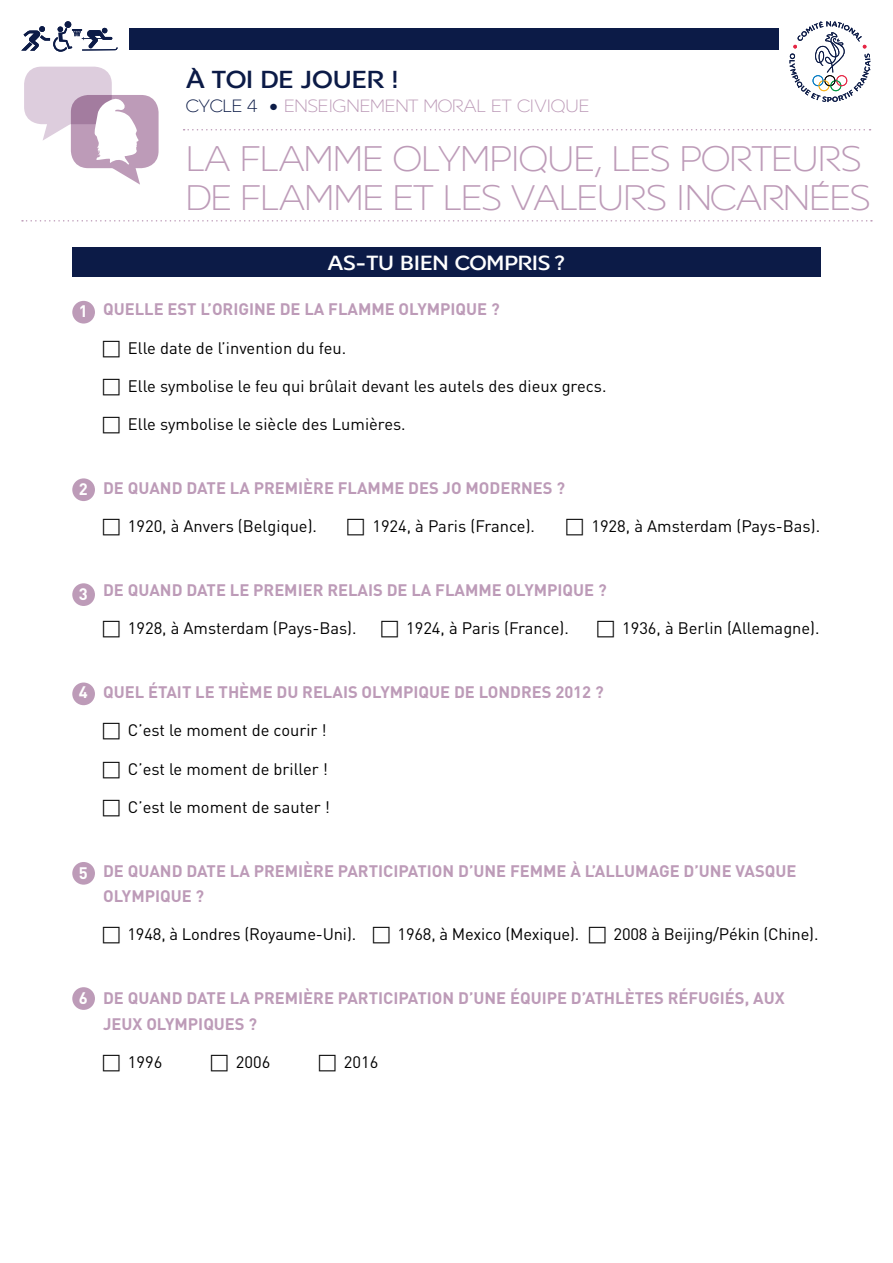
<style>
.page{position:relative;width:893px;height:1263px;background:#fff}
.page>*{position:absolute;margin:0;border:0;box-sizing:border-box;transform-origin:0 0}
.t1{font:300 39px/39px "Franceolympique";letter-spacing:-.01em;color:#bd9bb8}
.t2{font:500 27px "Franceolympique";letter-spacing:-.01em;color:#0c1b47}
.t3{font:500 22.5px "Franceolympique";color:#fff}
.t4{font:300 19.5px "Franceolympique";letter-spacing:-.01em;color:#bd9bb8}
.t5{font:16.5px "DIN";color:#000}
.t6{font:700 16.5px/25.5px "DIN";color:#bd9bb8}
.t7{font:700 16.5px "DIN";color:#fff}
.s1{color:#0c1b47}
</style>
<div class="page">
<div style="left:72px;top:247px;width:749px;height:29px;background:#0c1b47"></div>
<div style="left:72px;top:301px;width:23px;height:23px;background:#bd9bb8;border-radius:50%"></div>
<div style="left:72px;top:478px;width:23px;height:23px;background:#bd9bb8;border-radius:50%"></div>
<div style="left:72px;top:583px;width:23px;height:23px;background:#bd9bb8;border-radius:50%"></div>
<div style="left:72px;top:682px;width:23px;height:23px;background:#bd9bb8;border-radius:50%"></div>
<div style="left:72px;top:862px;width:23px;height:23px;background:#bd9bb8;border-radius:50%"></div>
<div style="left:72px;top:987px;width:23px;height:23px;background:#bd9bb8;border-radius:50%"></div>
<svg style="left:184px;top:129px;width:686px;height:1px"></svg>
<svg style="left:22px;top:220px;width:850px;height:2px"></svg>
<div style="left:24px;top:67px;width:88px;height:57px;background:#ddcddd;border-radius:17px"></div>
<svg style="left:43px;top:118px;width:28px;height:23px"></svg>
<svg style="left:71px;top:95px;width:88px;height:73px;background:#b795b3"></svg>
<div style="left:65px;top:21px;width:6px;height:7px;background:#0c1b47;border-radius:50%"></div>
<svg style="left:21px;top:26px;width:97px;height:26px"></svg>
<div style="left:130px;top:29px;width:649px;height:21px;background:#0c1b47"></div>
<svg style="left:789px;top:21px;width:81px;height:81px"></svg>
<svg style="left:94px;top:97px;width:46px;height:88px"></svg>
<h2 class="t2" style="left:186px;top:63px;width:214px">À TOI DE JOUER !</h2>
<p class="t4" style="left:186px;top:94px;width:405px"><span class="s1">CYCLE 4 •</span> ENSEIGNEMENT MORAL ET CIVIQUE</p>
<h1 class="t1" style="left:186px;top:138px;width:686px">LA FLAMME OLYMPIQUE, LES PORTEURS<br>DE FLAMME ET LES VALEURS INCARNÉES</h1>
<p class="t7" style="left:79px;top:300px;width:10px">1</p>
<h3 class="t3" style="left:327px;top:250px;width:239px">AS-TU BIEN COMPRIS ?</h3>
<p class="t6" style="left:103px;top:296px;width:398px">QUELLE EST L’ORIGINE DE LA FLAMME OLYMPIQUE ?</p>
<p class="t5" style="left:128px;top:337px;width:220px">Elle date de l’invention du feu.</p>
<p class="t5" style="left:128px;top:376px;width:480px">Elle symbolise le feu qui brûlait devant les autels des dieux grecs.</p>
<p class="t5" style="left:128px;top:414px;width:279px">Elle symbolise le siècle des Lumières.</p>
<p class="t7" style="left:79px;top:478px;width:10px">2</p>
<p class="t6" style="left:103px;top:475px;width:463px">DE QUAND DATE LA PREMIÈRE FLAMME DES JO MODERNES ?</p>
<p class="t5" style="left:128px;top:516px;width:191px">1920, à Anvers (Belgique).</p>
<p class="t5" style="left:372px;top:516px;width:164px">1924, à Paris (France).</p>
<p class="t5" style="left:591px;top:516px;width:230px">1928, à Amsterdam (Pays-Bas).</p>
<p class="t7" style="left:79px;top:583px;width:10px">3</p>
<p class="t6" style="left:103px;top:577px;width:505px">DE QUAND DATE LE PREMIER RELAIS DE LA FLAMME OLYMPIQUE ?</p>
<p class="t5" style="left:128px;top:618px;width:230px">1928, à Amsterdam (Pays-Bas).</p>
<p class="t5" style="left:406px;top:618px;width:164px">1924, à Paris (France).</p>
<p class="t5" style="left:622px;top:618px;width:199px">1936, à Berlin (Allemagne).</p>
<p class="t7" style="left:79px;top:681px;width:10px">4</p>
<p class="t6" style="left:103px;top:679px;width:502px">QUEL ÉTAIT LE THÈME DU RELAIS OLYMPIQUE DE LONDRES 2012 ?</p>
<p class="t5" style="left:128px;top:720px;width:200px">C’est le moment de courir !</p>
<p class="t5" style="left:128px;top:758px;width:202px">C’est le moment de briller !</p>
<p class="t5" style="left:128px;top:797px;width:204px">C’est le moment de sauter !</p>
<p class="t7" style="left:79px;top:862px;width:10px">5</p>
<p class="t6" style="left:103px;top:857px;width:695px">DE QUAND DATE LA PREMIÈRE PARTICIPATION D’UNE FEMME À L’ALLUMAGE D’UNE VASQUE<br>OLYMPIQUE ?</p>
<p class="t5" style="left:128px;top:924px;width:230px">1948, à Londres (Royaume-Uni).</p>
<p class="t5" style="left:398px;top:924px;width:183px">1968, à Mexico (Mexique).</p>
<p class="t5" style="left:614px;top:924px;width:206px">2008 à Beijing/Pékin (Chine).</p>
<p class="t7" style="left:79px;top:987px;width:10px">6</p>
<p class="t6" style="left:103px;top:985px;width:683px">DE QUAND DATE LA PREMIÈRE PARTICIPATION D’UNE ÉQUIPE D’ATHLÈTES RÉFUGIÉS, AUX<br>JEUX OLYMPIQUES ?</p>
<p class="t5" style="left:128px;top:1052px;width:36px">1996</p>
<p class="t5" style="left:236px;top:1052px;width:36px">2006</p>
<p class="t5" style="left:344px;top:1052px;width:36px">2016</p>
</div>
